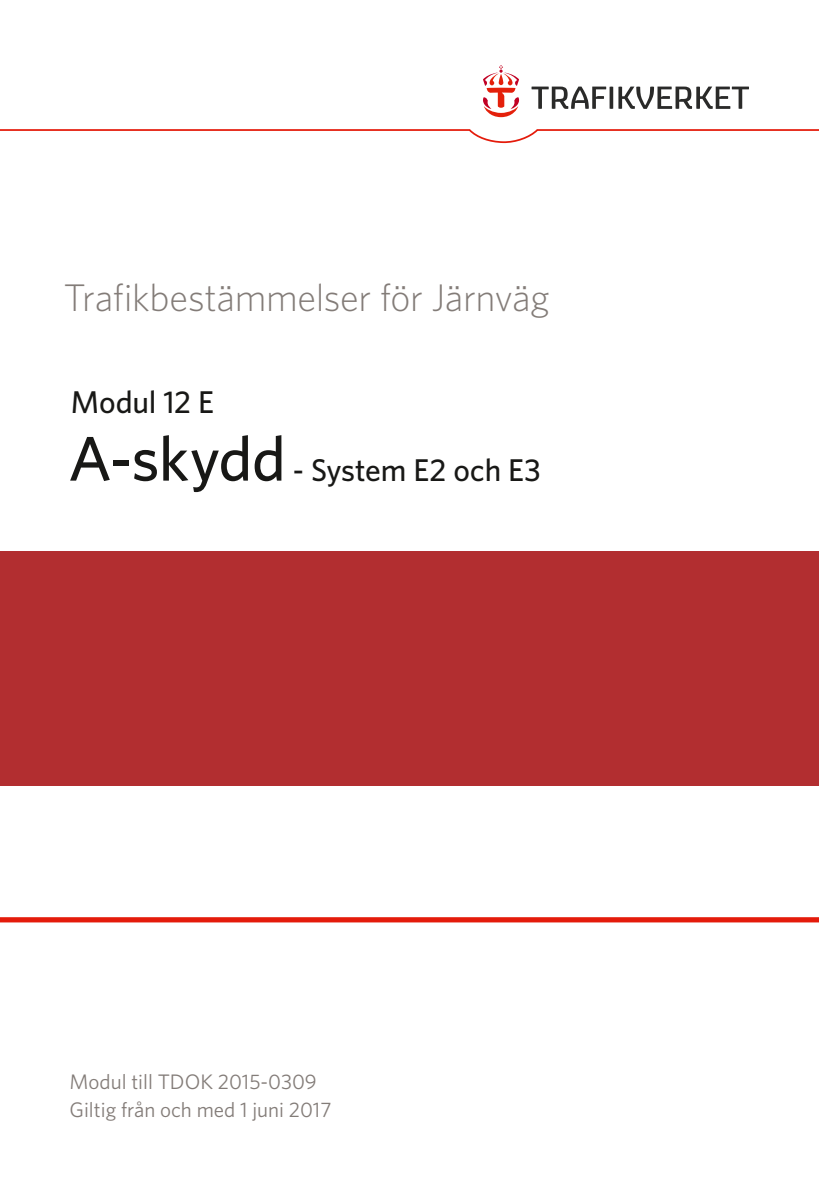
<style>
.page{position:relative;width:819px;height:1181px;background:#fff}
.page>*{position:absolute;margin:0;border:0;box-sizing:border-box;transform-origin:0 0}
.t1{font:300 38.5px "Whitney";letter-spacing:-.01em;color:#837c78}
.t2{font:500 31.5px/67.9px "Whitney";letter-spacing:-.005em;color:#181816}
.t3{font:21px/28px "Whitney";color:#837c78}
.s1{font-size:63px}
</style>
<div class="page">
<div style="left:0;top:551px;width:819px;height:234px;background:#b22e30"></div>
<svg style="left:531px;top:87px;width:218px;height:22px"></svg>
<svg style="left:483px;top:65px;width:36px;height:52px"></svg>
<svg style="left:0;top:129px;width:819px;height:15px"></svg>
<div style="left:0;top:917px;width:819px;height:5px;background:#e41b0b"></div>
<h1 class="t1" style="left:64px;top:272px;width:487px">Trafikbestämmelser för Järnväg</h1>
<h2 class="t2" style="left:68px;top:367px;width:474px">Modul 12 E<br><span class="s1">A-skydd</span> - System E2 och E3</h2>
<p class="t3" style="left:69px;top:1066px;width:263px">Modul till TDOK 2015-0309<br>Giltig från och med 1 juni 2017</p>
</div>
